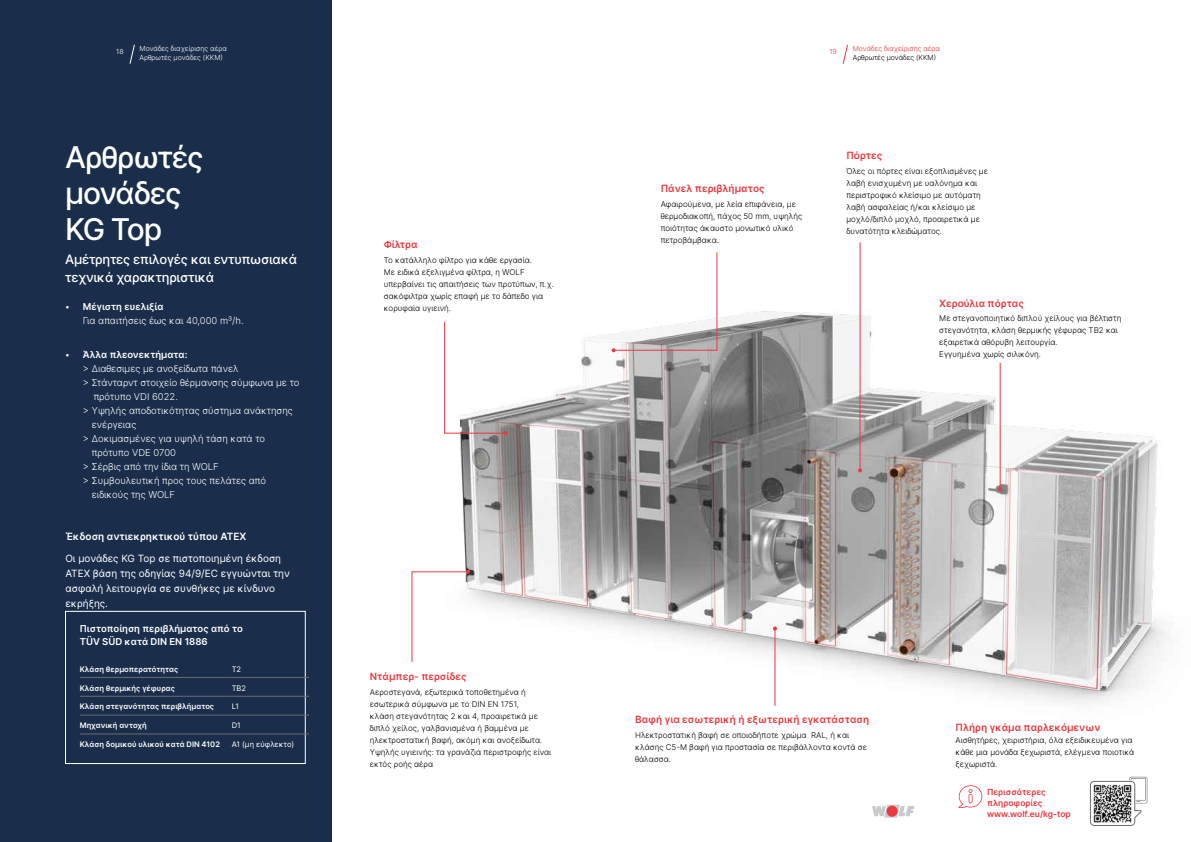
<style>
.page{position:relative;width:1191px;height:842px;background:#fff}
.page>*{position:absolute;margin:0;border:0;box-sizing:border-box;transform-origin:0 0}
.t1{font:500 30px/36px "Inter";letter-spacing:-.04em;color:#fff}
.t2{font:500 13px/18px "Inter";letter-spacing:-.02em;color:#fff}
.t3{font:600 10px "Inter";color:#e83a40}
.t4{font:10px/15px "Inter";color:#fff}
.t5{font:600 10px "Inter";color:#fff}
.t6{font:300 9.5px/14px "Inter";color:#fff}
.t7{font:600 9.5px/13.3px "Inter";color:#fff}
.t8{font:600 8.5px/11px "Inter";color:#e83a40}
.t9{font:300 8px/12px "Inter";color:#000}
.t10{font:600 7.6px "Inter";color:#fff}
.t11{font:7.6px "Inter";color:#fff}
.t12{font:300 7px/9px "Inter";color:#fff}
.t13{font:300 7px "Inter";color:#e83a40}
.t14{font:300 7px "Inter";color:#000}
.s1{font-weight:600}
.s2{font-weight:300}
</style>
<div class="page">
<div style="left:0;top:0;width:332px;height:842px;background:#1a2e4b"></div>
<svg style="left:129px;top:44px;width:6px;height:20px"></svg>
<img style="left:460px;top:260px;width:709px;height:549px">
<svg style="left:65px;top:610px;width:241px;height:154px"></svg>
<svg style="left:611px;top:252px;width:107px;height:100px"></svg>
<hr style="left:859px;top:242px;width:1px;height:228px;background:#e83a40">
<svg style="left:858px;top:468px;width:4px;height:4px"></svg>
<svg style="left:444px;top:321px;width:63px;height:114px"></svg>
<svg style="left:411px;top:570px;width:59px;height:93px"></svg>
<hr style="left:774px;top:628px;width:1px;height:78px;background:#e83a40">
<svg style="left:773px;top:626px;width:4px;height:4px"></svg>
<hr style="left:999px;top:363px;width:1px;height:126px;background:#e83a40">
<svg style="left:998px;top:487px;width:4px;height:4px"></svg>
<hr style="left:80px;top:677px;width:146px;height:1px;background:#6a6d71">
<hr style="left:226px;top:677px;width:83px;height:1px;background:#6a6d71">
<hr style="left:80px;top:696px;width:146px;height:1px;background:#6a6d71">
<hr style="left:226px;top:696px;width:83px;height:1px;background:#6a6d71">
<hr style="left:80px;top:715px;width:146px;height:1px;background:#6a6d71">
<hr style="left:226px;top:715px;width:83px;height:1px;background:#6a6d71">
<hr style="left:80px;top:734px;width:146px;height:1px;background:#6a6d71">
<hr style="left:226px;top:734px;width:83px;height:1px;background:#6a6d71">
<svg style="left:958px;top:785px;width:24px;height:23px"></svg>
<svg style="left:1089px;top:777px;width:58px;height:49px"></svg>
<img style="left:1092px;top:783px;width:40px;height:40px">
<svg style="left:872px;top:805px;width:42px;height:13px"></svg>
<div style="left:886px;top:806px;width:11px;height:11px;background:#e83a40;border-radius:50%"></div>
<svg style="left:842px;top:44px;width:6px;height:20px"></svg>
<p class="t12" style="left:116px;top:47px;width:9px">18</p>
<p class="t12" style="left:140px;top:44px;width:89px">Μονάδες διαχείρισης αέρα<br>Αρθρωτές μονάδες (ΚΚΜ)</p>
<h1 class="t1" style="left:65px;top:138px;width:140px">Αρθρωτές μονάδες<br>KG Top</h1>
<h2 class="t2" style="left:65px;top:250px;width:233px">Αμέτρητες επιλογές και εντυπωσιακά τεχνικά χαρακτηριστικά</h2>
<p class="t6" style="left:83px;top:299px;width:162px;text-indent:-18px">• <span class="s1">Μέγιστη ευελιξία<br></span>Για απαιτήσεις έως και 40,000 m³/h.</p>
<p class="t7" style="left:65px;top:348px;width:124px"><span class="s2">•</span> Άλλα πλεονεκτήματα:</p>
<p class="t6" style="left:83px;top:361px;width:157px">&gt; Διαθεσιμες με ανοξείδωτα πάνελ</p>
<p class="t6" style="left:83px;top:375px;width:218px">&gt; Στάνταρντ στοιχείο θέρμανσης σύμφωνα με το</p>
<p class="t6" style="left:94px;top:389px;width:86px">πρότυπο VDI 6022.</p>
<p class="t6" style="left:83px;top:403px;width:211px">&gt; Υψηλής αποδοτικότητας σύστημα ανάκτησης</p>
<p class="t6" style="left:92px;top:417px;width:46px">ενέργειας</p>
<p class="t6" style="left:83px;top:431px;width:184px">&gt; Δοκιμασμένες για υψηλή τάση κατά το</p>
<p class="t6" style="left:92px;top:445px;width:86px">πρότυπο VDE 0700</p>
<p class="t6" style="left:83px;top:459px;width:137px">&gt; Σέρβις από την ίδια τη WOLF</p>
<p class="t6" style="left:83px;top:473px;width:185px">&gt; Συμβουλευτική προς τους πελάτες από</p>
<p class="t6" style="left:92px;top:487px;width:85px">ειδικούς της WOLF</p>
<p class="t5" style="left:65px;top:529px;width:183px">Έκδοση αντιεκρηκτικού τύπου ATEX</p>
<p class="t4" style="left:65px;top:550px;width:226px">Οι μονάδες KG Top σε πιστοποιημένη έκδοση ATEX βάση της οδηγίας 94/9/EC εγγυώνται την ασφαλή λειτουργία σε συνθήκες με κίνδυνο εκρήξης.</p>
<p class="t7" style="left:80px;top:622px;width:165px">Πιστοποίηση περιβλήματος από το<br>TÜV SÜD κατά DIN EN 1886</p>
<p class="t10" style="left:80px;top:663px;width:100px">Κλάση θερμοπερατότητας</p>
<p class="t11" style="left:232px;top:663px;width:11px">T2</p>
<p class="t10" style="left:80px;top:682px;width:97px">Κλάση θερμικής γέφυρας</p>
<p class="t11" style="left:232px;top:682px;width:16px">TB2</p>
<p class="t10" style="left:80px;top:701px;width:136px">Kλάση στεγανότητας περιβλήματος</p>
<p class="t11" style="left:232px;top:701px;width:9px">L1</p>
<p class="t10" style="left:80px;top:720px;width:68px">Μηχανική αντοχή</p>
<p class="t11" style="left:232px;top:720px;width:10px">D1</p>
<p class="t10" style="left:80px;top:739px;width:142px">Κλάση δομικού υλικού κατά DIN 4102</p>
<p class="t11" style="left:232px;top:739px;width:64px">A1 (μη εύφλεκτο)</p>
<p class="t3" style="left:384px;top:238px;width:35px">Φίλτρα</p>
<p class="t9" style="left:384px;top:254px;width:172px">Το κατάλληλο φίλτρο για κάθε εργασία.<br>Με ειδικά εξελιγμένα φίλτρα, η WOLF υπερβαίνει τις απαιτήσεις των προτύπων, π.χ. σακόφιλτρα χωρίς επαφή με το δάπεδο για κορυφαία υγιεινή.</p>
<p class="t3" style="left:370px;top:669px;width:98px">Ντάμπερ- περσίδες</p>
<p class="t9" style="left:370px;top:686px;width:183px">Aεροστεγανά, εξωτερικά τοποθετημένα ή εσωτερικά σύμφωνα με το DIN EN 1751,<br>κλάση στεγανότητας 2 και 4, προαιρετικά με διπλό χείλος, γαλβανισμένα ή βαμμένα με ηλεκτροστατική βαφή, ακόμη και ανοξείδωτα.<br>Υψηλής υγιεινής: τα γρανάζια περιστροφής είναι εκτός ροής αέρα</p>
<p class="t13" style="left:829px;top:47px;width:9px">19</p>
<p class="t13" style="left:852px;top:44px;width:89px">Μονάδες διαχείρισης αέρα</p>
<p class="t14" style="left:852px;top:53px;width:85px">Αρθρωτές μονάδες (ΚΚΜ)</p>
<p class="t3" style="left:660px;top:181px;width:105px">Πάνελ περιβλήματος</p>
<p class="t9" style="left:660px;top:198px;width:143px">Αφαιρούμενα, με λεία επιφάνεια, με θερμοδιακοπή, πάχος 50 mm, υψηλής ποιότητας άκαυστο μονωτικό υλικό πετροβάμβακα.</p>
<p class="t3" style="left:846px;top:148px;width:37px">Πόρτες</p>
<p class="t9" style="left:846px;top:165px;width:143px">Όλες οι πόρτες είναι εξοπλισμένες με λαβή ενισχυμένη με υαλόνημα και περιστροφικό κλείσιμο με αυτόματη λαβή ασφαλείας ή/και κλείσιμο με μοχλό/διπλό μοχλό, προαιρετικά με δυνατότητα κλειδώματος.</p>
<p class="t3" style="left:939px;top:296px;width:86px">Χερούλια πόρτας</p>
<p class="t9" style="left:939px;top:312px;width:184px">Με στεγανοποιητικό διπλού χείλους για βέλτιστη στεγανότητα, κλάση θερμικής γέφυρας ΤΒ2 και εξαιρετικά αθόρυβη λειτουργία.<br>Εγγυημένα χωρίς σιλικόνη.</p>
<p class="t3" style="left:635px;top:712px;width:235px">Βαφή για εσωτερική ή εξωτερική εγκατάσταση</p>
<p class="t9" style="left:635px;top:728px;width:233px">Ηλεκτροστατική βαφή σε οποιοδήποτε χρώμα RAL, ή και κλάσης C5-M βαφή για προστασία σε περιβάλλοντα κοντά σε θάλασσα.</p>
<p class="t3" style="left:955px;top:720px;width:146px">Πλήρη γκάμα παρλεκόμενων</p>
<p class="t9" style="left:955px;top:734px;width:180px">Αισθητήρες, χειριστήρια, όλα εξειδικευμένα για κάθε μια μονάδα ξεχωριστά, ελέγμενα ποιοτικά ξεχωριστά.</p>
<p class="t8" style="left:987px;top:786px;width:85px">Περισσότερες πληροφορίες www.wolf.eu/kg-top</p>
</div>
